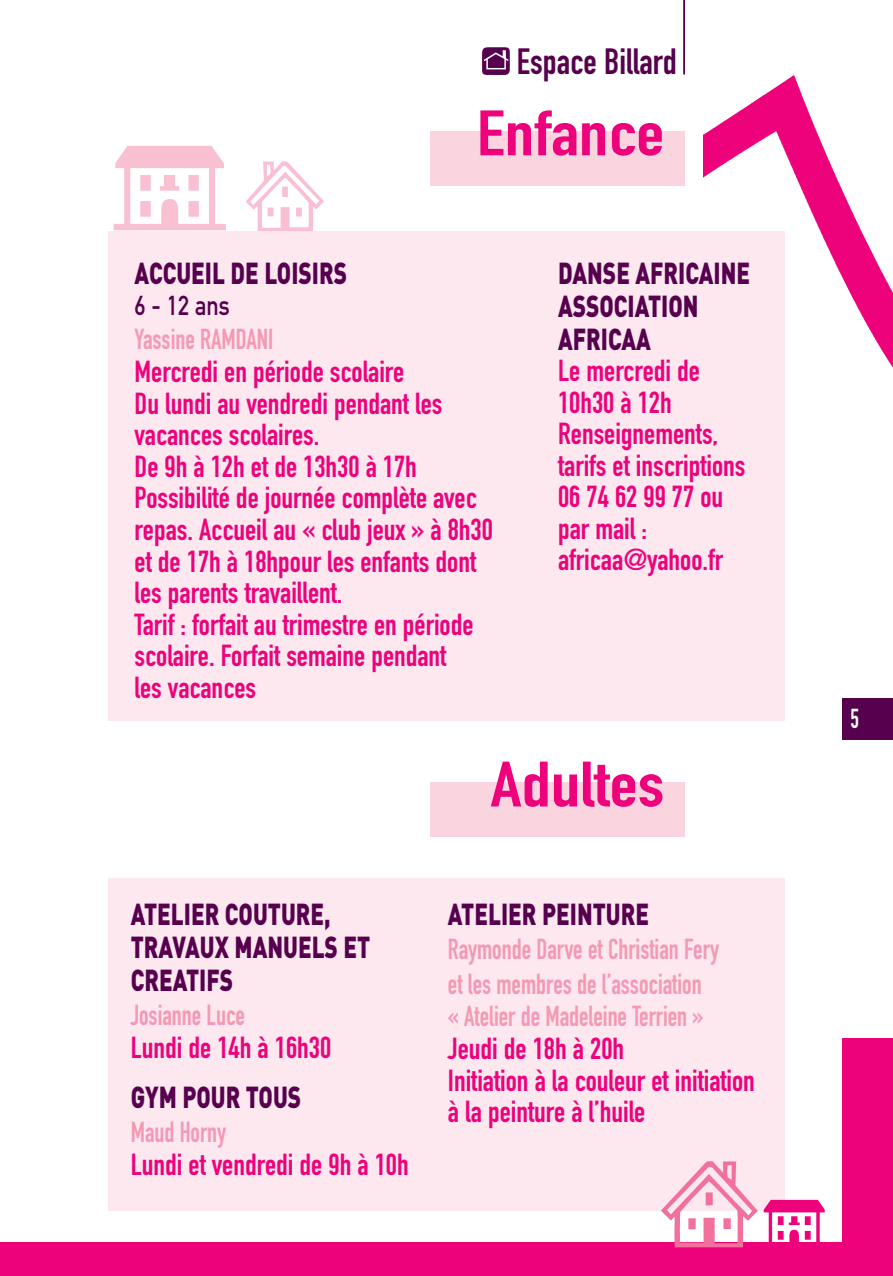
<style>
.page{position:relative;width:893px;height:1276px;background:#fff}
.page>*{position:absolute;margin:0;border:0;box-sizing:border-box;transform-origin:0 0}
.t1{font:111px "Communications P02";color:#f8c0d1}
.t2{font:63px "DIN Engschrift";color:#ed027c;scale:1.2 1}
.t3{font:36px "DIN Engschrift Alternate";color:#56004e}
.t4{font:30px/31.5px "DIN Engschrift Alternate";color:#ed027c}
.t5{font:900 30px/33px "DIN";color:#56004e;scale:.75 1}
.t6{font:28.5px/35.7px "DIN Engschrift";color:#f499b5;scale:.9 1}
.t7{font:27px "DIN Mittelschrift";color:#56004e;scale:.85 1}
.t8{font:27px "DIN Engschrift";color:#fff;scale:.85 1}
.s1{font-family:"Eclectic One";font-size:91.8px}
</style>
<div class="page">
<div style="left:842px;top:697px;width:51px;height:42px;background:#56004e"></div>
<div style="left:108px;top:878px;width:677px;height:332px;background:#fce8ee"></div>
<div style="left:108px;top:232px;width:677px;height:489px;background:#fce8ee"></div>
<div style="left:842px;top:1037px;width:51px;height:239px;background:#ed027c"></div>
<div style="left:0;top:1242px;width:869px;height:34px;background:#ed027c"></div>
<img style="left:703px;top:75px;width:190px;height:293px">
<svg style="left:482px;top:47px;width:28px;height:28px"></svg>
<hr style="left:683px;top:0;width:2px;height:74px;background:#56004e">
<div style="left:430px;top:131px;width:255px;height:54px;background:#fad5df"></div>
<div style="left:430px;top:782px;width:255px;height:54px;background:#fad5df"></div>
<svg style="left:661px;top:1210px;width:124px;height:1px"></svg>
<p class="t3" style="left:517px;top:40px;width:162px">Espace Billard</p>
<h2 class="t2" style="left:477px;top:96px;width:158px">Enfance</h2>
<h1 class="t1" style="left:108px;top:130px;width:221px">Y<span class="s1">X</span></h1>
<p class="t5" style="left:135px;top:255px;width:285px">ACCUEIL DE LOISIRS</p>
<p class="t7" style="left:135px;top:290px;width:114px">6 - 12 ans</p>
<p class="t6" style="left:135px;top:321px;width:156px">Yassine RAMDANI</p>
<p class="t4" style="left:135px;top:356px;width:360px">Mercredi en période scolaire<br>Du lundi au vendredi pendant les vacances scolaires.<br>De 9h à 12h et de 13h30 à 17h<br>Possibilité de journée complète avec repas. Accueil au « club jeux » à 8h30 et de 17h à 18hpour les enfants dont les parents travaillent.<br>Tarif : forfait au trimestre en période scolaire. Forfait semaine pendant<br>les vacances</p>
<p class="t5" style="left:558px;top:255px;width:258px">DANSE AFRICAINE<br>ASSOCIATION<br>AFRICAA</p>
<p class="t4" style="left:558px;top:355px;width:189px">Le mercredi de<br>10h30 à 12h<br>Renseignements, tarifs et inscriptions<br>06 74 62 99 77 ou par mail : africaa@yahoo.fr</p>
<p class="t5" style="left:131px;top:895px;width:321px">ATELIER COUTURE,<br>TRAVAUX MANUELS ET<br>CREATIFS</p>
<p class="t6" style="left:131px;top:997px;width:129px">Josianne Luce</p>
<p class="t4" style="left:131px;top:1031px;width:202px">Lundi de 14h à 16h30</p>
<p class="t5" style="left:131px;top:1079px;width:229px">GYM POUR TOUS</p>
<p class="t6" style="left:131px;top:1114px;width:108px">Maud Horny</p>
<p class="t4" style="left:131px;top:1149px;width:279px">Lundi et vendredi de 9h à 10h</p>
<h2 class="t2" style="left:491px;top:747px;width:146px">Adultes</h2>
<p class="t5" style="left:448px;top:895px;width:270px">ATELIER PEINTURE</p>
<p class="t6" style="left:448px;top:931px;width:303px">Raymonde Darve et Christian Fery et les membres de l’association</p>
<p class="t6" style="left:448px;top:998px;width:285px">« Atelier de Madeleine Terrien »</p>
<p class="t4" style="left:448px;top:1033px;width:309px">Jeudi de 18h à 20h<br>Initiation à la couleur et initiation à la peinture à l’huile</p>
<p class="t8" style="left:850px;top:702px;width:12px">5</p>
</div>
